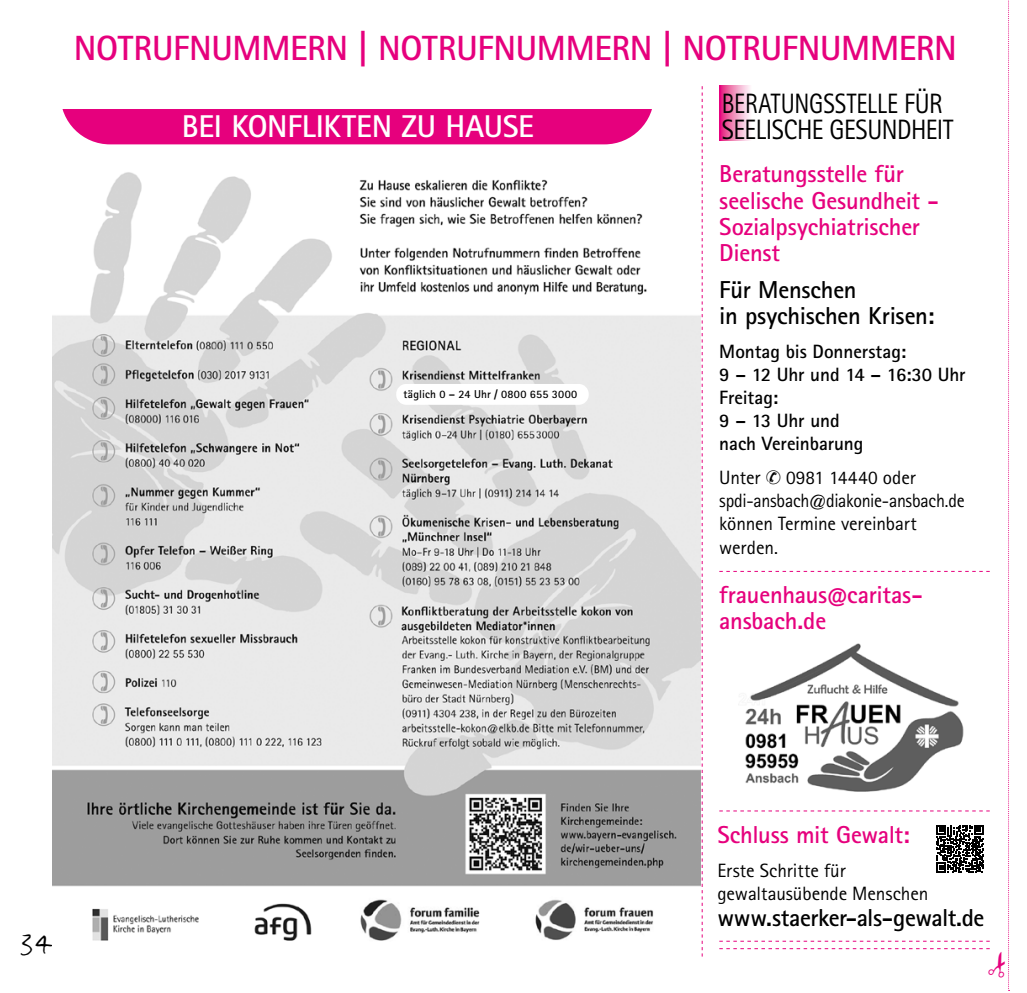
<style>
.page{position:relative;width:1027px;height:993px;background:#fff}
.page>*{position:absolute;margin:0;border:0;box-sizing:border-box;transform-origin:0 0}
.t1{font:42px "Justlefthand Pro";color:#000}
.t2{font:700 35px "Rotis Sans Serif Pro";letter-spacing:-.01em;color:#e6007d}
.t3{font:700 31.5px "Rotis Sans Serif Pro";letter-spacing:-.01em;color:#fff}
.t4{font:28px/26.2px "Rotis Sans Serif Pro";letter-spacing:-.01em;color:#000;scale:.85 1}
.t5{font:700 24.5px/26.2px "Rotis Sans Serif Pro";letter-spacing:-.01em;color:#e6007d}
.t6{font:700 24.5px/26.2px "Rotis Sans Serif Pro";letter-spacing:-.01em;color:#000}
.t7{font:19.25px/23.1px "Rotis Sans Serif Pro";letter-spacing:-.01em;color:#000}
.t8{font:700 19.25px/23.1px "Rotis Sans Serif Pro";letter-spacing:-.005em;color:#000}
.t9{font:700 11.38px "Rotis Sans Serif Pro";letter-spacing:.015em;color:#000}
</style>
<div class="page">
<img style="left:53px;top:172px;width:647px;height:769px">
<svg style="left:702px;top:86px;width:1px;height:870px"></svg>
<div style="left:62px;top:110px;width:590px;height:34px;background:#e6007d"></div>
<div style="left:396px;top:384px;width:193px;height:20px;background:#fff;border-radius:10px"></div>
<svg style="left:719px;top:0;width:290px;height:990px"></svg>
<h2 class="t2" style="left:74px;top:26px;width:885px">NOTRUFNUMMERN | NOTRUFNUMMERN | NOTRUFNUMMERN</h2>
<h3 class="t3" style="left:182px;top:107px;width:353px">BEI KONFLIKTEN ZU HAUSE</h3>
<p class="t9" style="left:404px;top:386px;width:175px">täglich 0 – 24 Uhr / 0800 655 3000</p>
<h3 class="t4" style="left:722px;top:91px;width:274px">BERATUNGSSTELLE FÜR<br>SEELISCHE GESUNDHEIT</h3>
<p class="t5" style="left:719px;top:161px;width:221px">Beratungsstelle für seelische Gesundheit -<br>Sozialpsychiatrischer<br>Dienst</p>
<p class="t6" style="left:719px;top:276px;width:216px">Für Menschen<br>in psychischen Krisen:</p>
<p class="t8" style="left:719px;top:339px;width:248px">Montag bis Donnerstag:<br>9 – 12 Uhr und 14 – 16:30 Uhr<br>Freitag:<br>9 – 13 Uhr und<br>nach Vereinbarung</p>
<p class="t7" style="left:719px;top:466px;width:43px">Unter</p>
<p class="t7" style="left:719px;top:466px;width:247px;text-indent:67px">0981 14440 oder spdi-ansbach@diakonie-ansbach.de können Termine vereinbart werden.</p>
<p class="t5" style="left:719px;top:581px;width:205px">frauenhaus@caritas&shy;ansbach.de</p>
<h1 class="t1" style="left:18px;top:908px;width:34px">34</h1>
<p class="t5" style="left:717px;top:821px;width:194px">Schluss mit Gewalt:</p>
<p class="t7" style="left:717px;top:858px;width:212px">Erste Schritte für gewaltausübende Menschen</p>
<p class="t6" style="left:717px;top:904px;width:269px">www.staerker-als-gewalt.de</p>
</div>
